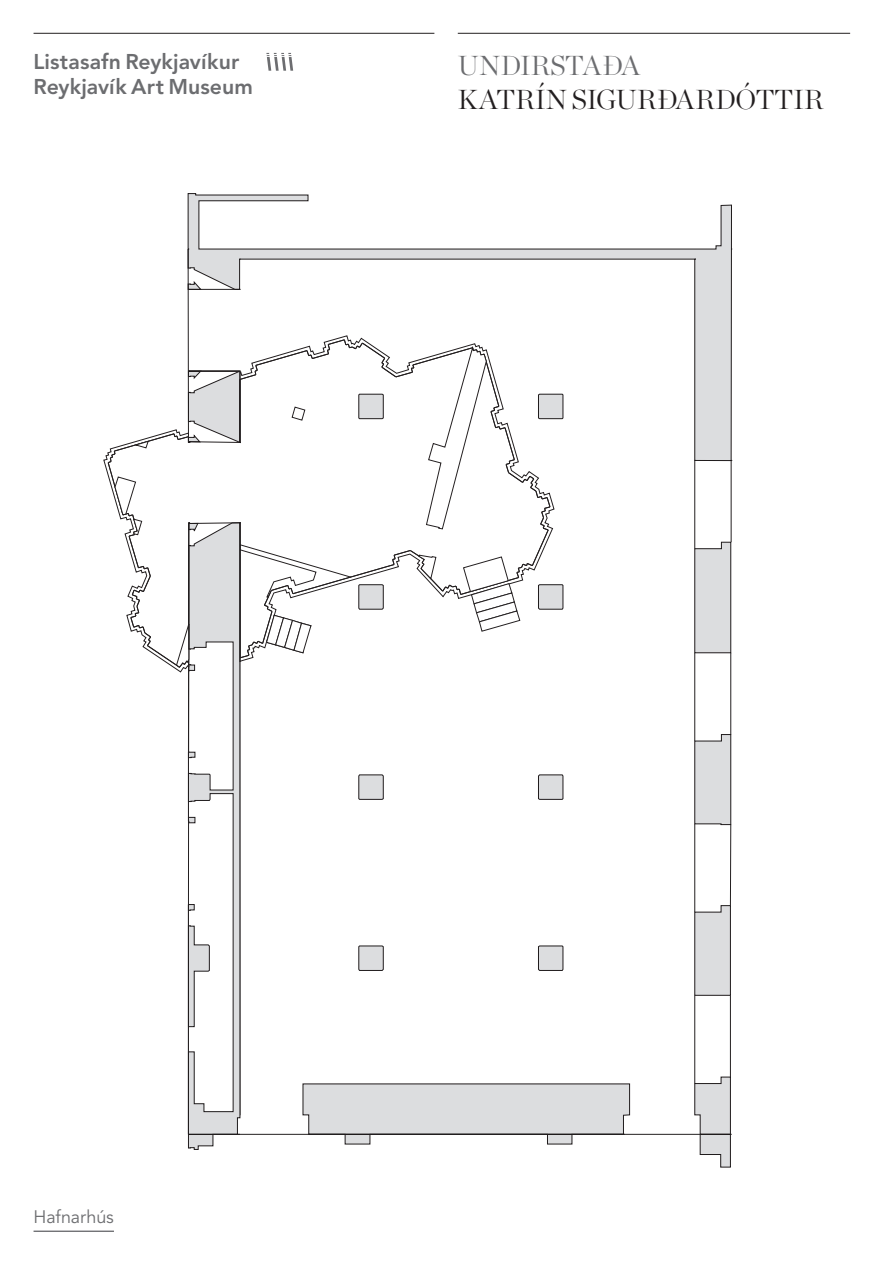
<style>
.page{position:relative;width:895px;height:1266px;background:#fff}
.page>*{position:absolute;margin:0;border:0;box-sizing:border-box;transform-origin:0 0}
.t1{font:300 27.45px "Chronicle Display";color:#231f20}
.t2{font:300 27.45px "Chronicle Display";letter-spacing:.005em;color:#6c6d70}
.t3{font:800 21.3px/25px "Avenir";letter-spacing:.005em;color:#6c6d70}
.t4{font:18px "Avenir";letter-spacing:-.005em;color:#6c6d70}
</style>
<div class="page">
<hr style="left:730px;top:824px;width:1px;height:81px;background:#231f20">
<hr style="left:730px;top:652px;width:1px;height:82px;background:#231f20">
<hr style="left:731px;top:460px;width:1px;height:82px;background:#231f20">
<hr style="left:730px;top:995px;width:1px;height:82px;background:#231f20">
<hr style="left:694px;top:460px;width:1px;height:88px;background:#231f20">
<hr style="left:694px;top:652px;width:1px;height:89px;background:#231f20">
<hr style="left:694px;top:823px;width:1px;height:89px;background:#231f20">
<hr style="left:694px;top:995px;width:1px;height:88px;background:#231f20">
<hr style="left:188px;top:1134px;width:542px;height:1px;background:#231f20">
<svg style="left:694px;top:1076px;width:37px;height:91px"></svg>
<svg style="left:108px;top:339px;width:522px;height:810px"></svg>
<svg style="left:694px;top:905px;width:37px;height:90px;background:#d0d1d3"></svg>
<svg style="left:694px;top:734px;width:37px;height:91px;background:#d0d1d3"></svg>
<svg style="left:694px;top:542px;width:37px;height:111px;background:#d1d2d4"></svg>
<svg style="left:188px;top:193px;width:543px;height:268px"></svg>
<hr style="left:458px;top:33px;width:392px;height:1px;background:#231f20">
<hr style="left:34px;top:33px;width:400px;height:1px;background:#231f20">
<hr style="left:34px;top:1230px;width:80px;height:1px;background:#6c6d70">
<svg style="left:266px;top:53px;width:27px;height:18px"></svg>
<p class="t3" style="left:34px;top:49px;width:221px">Listasafn Reykjavíkur<br>Reykjavík Art Museum</p>
<p class="t2" style="left:458px;top:48px;width:184px">UNDIRSTAÐA</p>
<p class="t1" style="left:458px;top:83px;width:366px">KATRÍN SIGURÐARDÓTTIR</p>
<p class="t4" style="left:34px;top:1206px;width:82px">Hafnarhús</p>
</div>
